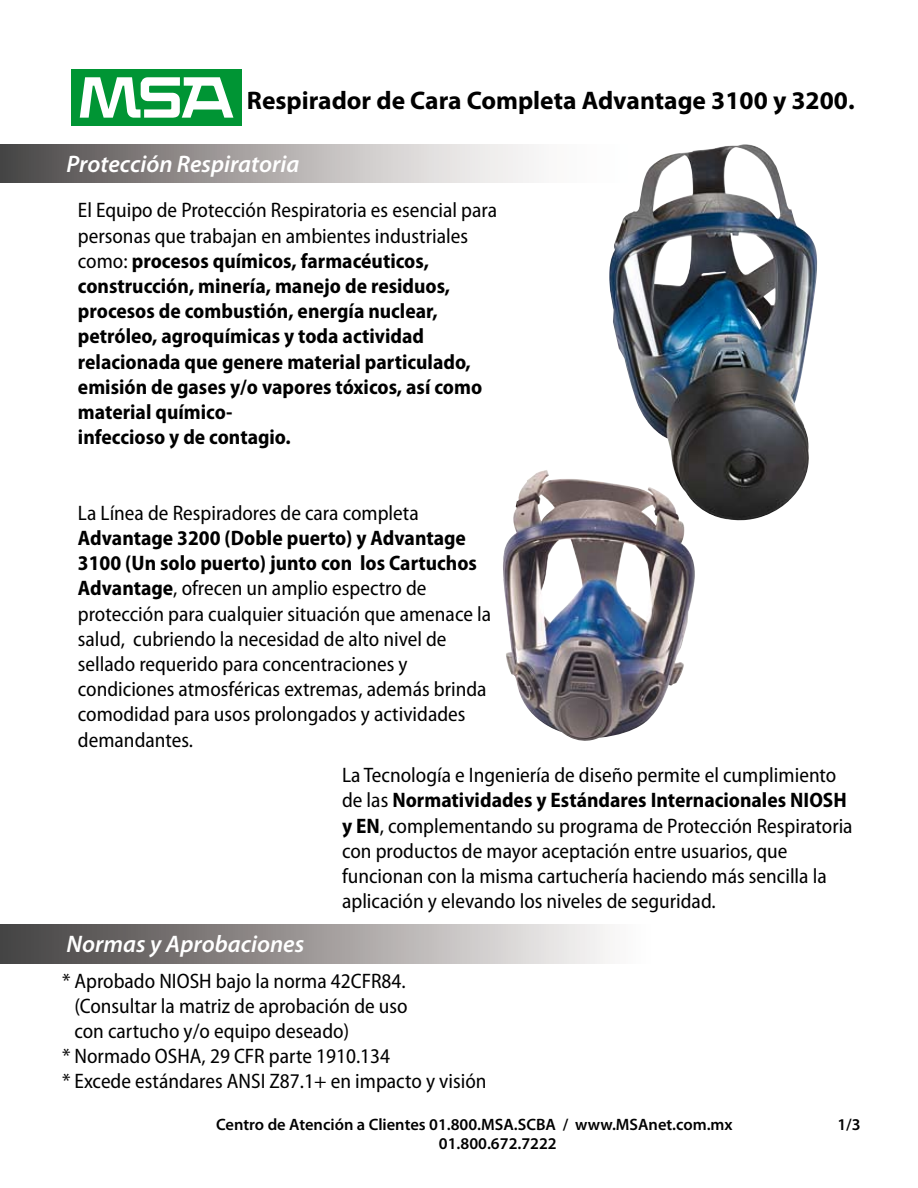
<style>
.page{position:relative;width:918px;height:1188px;background:#fff}
.page>*{position:absolute;margin:0;border:0;box-sizing:border-box;transform-origin:0 0}
.t1{font:700 25.5px "Myriad Pro";color:#000}
.t2{font:italic 600 24px "Myriad Pro";color:#fff}
.t3{font:semi-condensed 21px/25.2px "Myriad Pro";color:#000}
.t4{font:700 semi-condensed 21px/25.2px "Myriad Pro";color:#000}
.t5{font:600 16.5px "Myriad Pro";color:#000}
.s1{font-weight:400}
.s2{font-weight:700}
</style>
<div class="page">
<div style="left:0;top:925px;width:651px;height:38px;background:linear-gradient(to right,#423e3d,#fff)"></div>
<div style="left:71px;top:69px;width:171px;height:57px;background:#009534"></div>
<svg style="left:80px;top:77px;width:153px;height:41px"></svg>
<div style="left:0;top:145px;width:651px;height:38px;background:linear-gradient(to right,#524e4d,#fff)"></div>
<img style="left:503px;top:470px;width:192px;height:271px">
<img style="left:608px;top:144px;width:210px;height:382px">
<p class="t1" style="left:247px;top:84px;width:609px">Respirador de Cara Completa Advantage 3100 y 3200.</p>
<p class="t2" style="left:67px;top:148px;width:234px">Protección Respiratoria</p>
<p class="t4" style="left:78px;top:197px;width:421px"><span class="s1">El Equipo de Protección Respiratoria es esencial para personas que trabajan en ambientes industriales como:</span> procesos químicos, farmacéuticos, construcción, minería, manejo de residuos, procesos de combustión, energía nuclear, petróleo, agroquímicas y toda actividad relacionada que genere material particulado, emisión de gases y/o vapores tóxicos, así como material químico-<br>infeccioso y de contagio.</p>
<p class="t3" style="left:78px;top:500px;width:342px">La Línea de Respiradores de cara completa</p>
<p class="t3" style="left:78px;top:525px;width:415px"><span class="s2">Advantage 3200 (Doble puerto) y Advantage 3100 (Un solo puerto) junto con los Cartuchos Advantage</span>, ofrecen un amplio espectro de protección para cualquier situación que amenace la salud, cubriendo la necesidad de alto nivel de sellado requerido para concentraciones y condiciones atmosféricas extremas, además brinda comodidad para usos prolongados y actividades demandantes.</p>
<p class="t3" style="left:342px;top:762px;width:512px">La Tecnología e Ingeniería de diseño permite el cumplimiento de las <span class="s2">Normatividades y Estándares Internacionales NIOSH y EN</span>, complementando su programa de Protección Respiratoria con productos de mayor aceptación entre usuarios, que funcionan con la misma cartuchería haciendo más sencilla la aplicación y elevando los niveles de seguridad.</p>
<p class="t2" style="left:67px;top:929px;width:239px">Normas y Aprobaciones</p>
<p class="t3" style="left:62px;top:968px;width:345px">* Aprobado NIOSH bajo la norma 42CFR84.</p>
<p class="t3" style="left:74px;top:993px;width:335px">(Consultar la matriz de aprobación de uso</p>
<p class="t3" style="left:74px;top:1018px;width:277px">con cartucho y/o equipo deseado)</p>
<p class="t3" style="left:62px;top:1043px;width:330px">* Normado OSHA, 29 CFR parte 1910.134</p>
<p class="t3" style="left:62px;top:1069px;width:426px">* Excede estándares ANSI Z87.1+ en impacto y visión</p>
<p class="t5" style="left:216px;top:1113px;width:518px">Centro de Atención a Clientes 01.800.MSA.SCBA / www.MSAnet.com.mx</p>
<p class="t5" style="left:837px;top:1113px;width:25px">1/3</p>
<p class="t5" style="left:439px;top:1133px;width:119px">01.800.672.7222</p>
</div>
